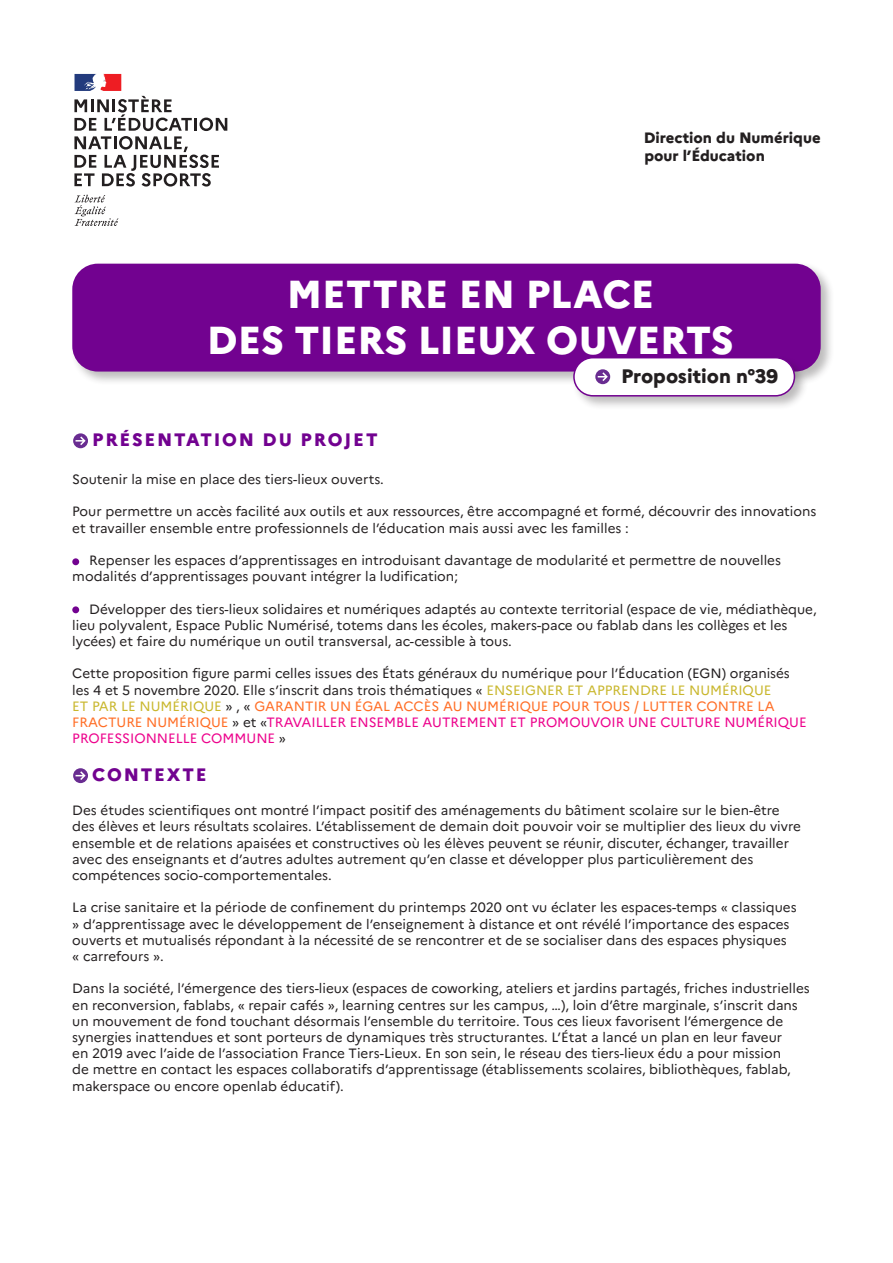
<style>
.page{position:relative;width:893px;height:1263px;background:#fff}
.page>*{position:absolute;margin:0;border:0;box-sizing:border-box;transform-origin:0 0}
.t1{font:800 39px "Marianne";color:#fff}
.t2{font:800 19.5px "Marianne";color:#231f20}
.t3{font:800 18px "Marianne";letter-spacing:.1em;color:#720290}
.t4{font:800 15px "Marianne";color:#231f20}
.t5{font:13.5px/16.2px "Marianne";color:#231f20}
.s1{color:#fff}
.s2{color:#c9b72d}
.s3{color:#ff6e26}
.s4{color:#ed028c}
</style>
<div class="page">
<svg style="left:73px;top:433px;width:15px;height:15px"></svg>
<svg style="left:73px;top:768px;width:15px;height:15px"></svg>
<svg style="left:75px;top:195px;width:43px;height:31px"></svg>
<svg style="left:74px;top:74px;width:153px;height:113px"></svg>
<div style="left:70px;top:261px;width:765px;height:125px;background:#231f20;opacity:.3"></div>
<div style="left:72px;top:264px;width:749px;height:108px;background:#720290;border-radius:26px"></div>
<div style="left:571px;top:355px;width:238px;height:56px;background:#231f20;opacity:.3"></div>
<div style="left:574px;top:358px;width:220px;height:38px;background:#fff;border-radius:19px"></div>
<div style="left:573px;top:357px;width:222px;height:39px;border:2px solid #720290;border-radius:19px"></div>
<svg style="left:595px;top:369px;width:15px;height:15px"></svg>
<div style="left:72px;top:558px;width:7px;height:7px;background:#720290;border-radius:50%"></div>
<div style="left:72px;top:606px;width:7px;height:7px;background:#720290;border-radius:50%"></div>
<p class="t4" style="left:644px;top:129px;width:178px">Direction du Numérique</p>
<p class="t4" style="left:644px;top:147px;width:178px">pour l’Éducation <span class="s1">xxxxx</span></p>
<p class="t1" style="left:287px;top:270px;width:369px">METTRE EN PLACE</p>
<p class="t1" style="left:207px;top:317px;width:528px">DES TIERS LIEUX OUVERTS</p>
<p class="t2" style="left:621px;top:364px;width:159px">Proposition n°39</p>
<p class="t3" style="left:92px;top:429px;width:287px">PRÉSENTATION DU PROJET</p>
<p class="t5" style="left:72px;top:471px;width:313px">Soutenir la mise en place des tiers-lieux ouverts.</p>
<p class="t5" style="left:72px;top:503px;width:746px">Pour permettre un accès facilité aux outils et aux ressources, être accompagné et formé, découvrir des innovations et travailler ensemble entre professionnels de l’éducation mais aussi avec les familles :</p>
<p class="t5" style="left:72px;top:552px;width:710px;text-indent:17px">Repenser les espaces d’apprentissages en introduisant davantage de modularité et permettre de nouvelles modalités d’apprentissages pouvant intégrer la ludification;</p>
<p class="t5" style="left:72px;top:601px;width:746px;text-indent:17px">Développer des tiers-lieux solidaires et numériques adaptés au contexte territorial (espace de vie, médiathèque, lieu polyvalent, Espace Public Numérisé, totems dans les écoles, makers-pace ou fablab dans les collèges et les lycées) et faire du numérique un outil transversal, ac-cessible à tous.</p>
<p class="t5" style="left:72px;top:665px;width:736px">Cette proposition figure parmi celles issues des États généraux du numérique pour l’Éducation (EGN) organisés les 4 et 5 novembre 2020. Elle s’inscrit dans trois thématiques « <span class="s2">ENSEIGNER ET APPRENDRE LE NUMÉRIQUE<br>ET PAR LE NUMÉRIQUE</span> » , « <span class="s3">GARANTIR UN ÉGAL ACCÈS AU NUMÉRIQUE POUR TOUS / LUTTER CONTRE LA FRACTURE NUMÉRIQUE</span> » et «<span class="s4">TRAVAILLER ENSEMBLE AUTREMENT ET PROMOUVOIR UNE CULTURE NUMÉRIQUE PROFESSIONNELLE COMMUNE</span> »</p>
<p class="t3" style="left:92px;top:763px;width:116px">CONTEXTE</p>
<p class="t5" style="left:72px;top:802px;width:730px">Des études scientifiques ont montré l’impact positif des aménagements du bâtiment scolaire sur le bien-être des élèves et leurs résultats scolaires. L’établissement de demain doit pouvoir voir se multiplier des lieux du vivre ensemble et de relations apaisées et constructives où les élèves peuvent se réunir, discuter, échanger, travailler avec des enseignants et d’autres adultes autrement qu’en classe et développer plus particulièrement des compétences socio-comportementales.</p>
<p class="t5" style="left:72px;top:899px;width:726px">La crise sanitaire et la période de confinement du printemps 2020 ont vu éclater les espaces-temps « classiques » d’apprentissage avec le développement de l’enseignement à distance et ont révélé l’importance des espaces ouverts et mutualisés répondant à la nécessité de se rencontrer et de se socialiser dans des espaces physiques « carrefours ».</p>
<p class="t5" style="left:72px;top:980px;width:739px">Dans la société, l’émergence des tiers-lieux (espaces de coworking, ateliers et jardins partagés, friches industrielles en reconversion, fablabs, « repair cafés », learning centres sur les campus, …), loin d’être marginale, s’inscrit dans un mouvement de fond touchant désormais l’ensemble du territoire. Tous ces lieux favorisent l’émergence de synergies inattendues et sont porteurs de dynamiques très structurantes. L’État a lancé un plan en leur faveur<br>en 2019 avec l’aide de l’association France Tiers-Lieux. En son sein, le réseau des tiers-lieux édu a pour mission<br>de mettre en contact les espaces collaboratifs d’apprentissage (établissements scolaires, bibliothèques, fablab, makerspace ou encore openlab éducatif).</p>
</div>
